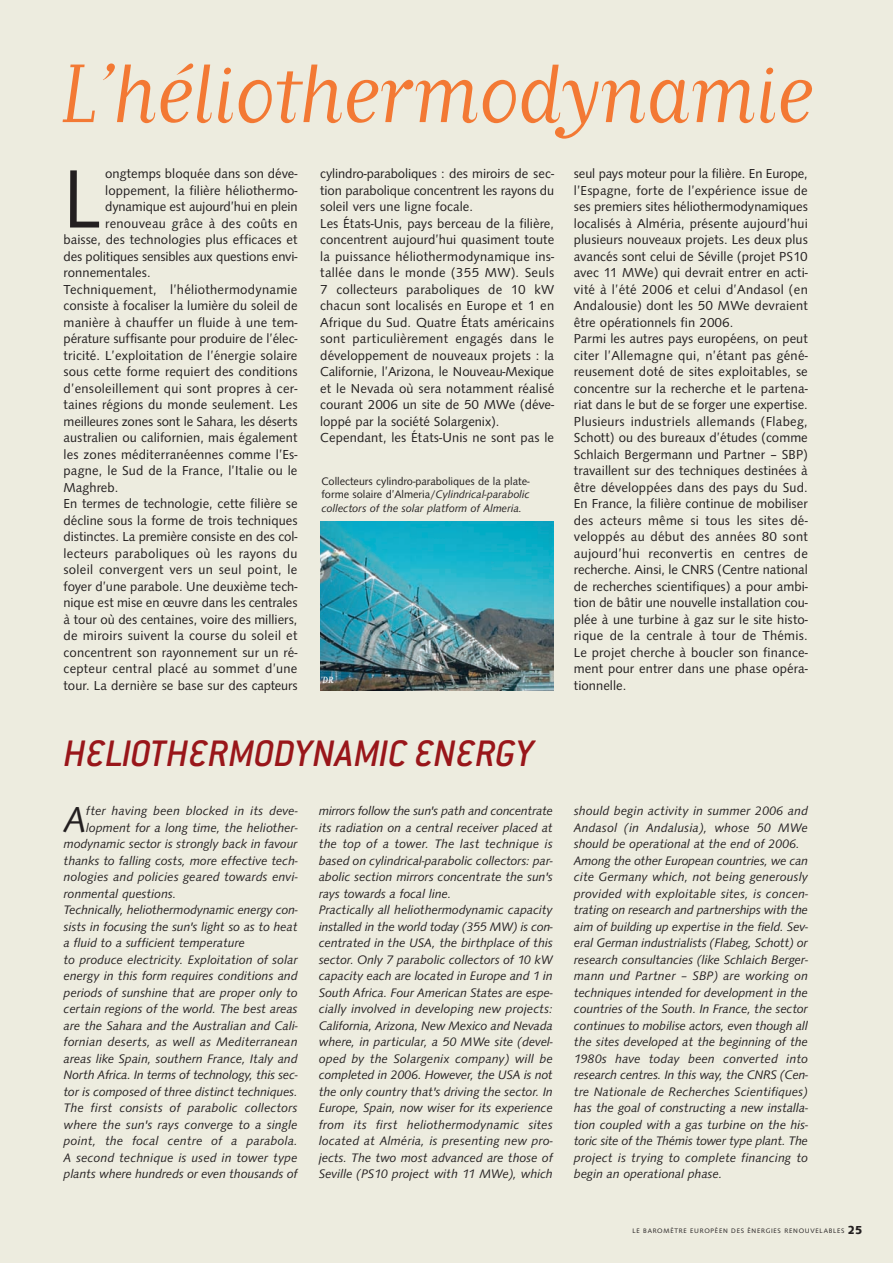
<style>
.page{position:relative;width:893px;height:1263px;background:#edecdf}
.page>*{position:absolute;margin:0;border:0;box-sizing:border-box;transform-origin:0 0}
.t1{font:97.5px "Matrix Script";letter-spacing:-.035em;color:#f37934}
.t2{font:85.65px "Syntax";color:#231f20;scale:.91 1}
.t3{font:italic 500 40.5px "Conduit ITC";letter-spacing:.005em;color:#99161a}
.t4{font:italic 37.5px "Syntax";color:#231f20}
.t5{font:13.5px/16.5px "Syntax";letter-spacing:.005em;color:#231f20}
.t6{font:italic 12.75px/16.5px "Syntax";color:#231f20}
.t7{font:11.25px/13.5px "Syntax";color:#231f20;text-align:justify}
.t8{font:10.5px "Matrix Script";color:#fff}
.t9{font:6.75px "Syntax";letter-spacing:.11em;color:#231f20}
.s1{font-style:italic}
.s2{font-family:"Syntax H";font-weight:800;font-size:12px}
</style>
<div class="page">
<img style="left:320px;top:522px;width:234px;height:168px">
<h1 class="t1" style="left:59px;top:31px;width:756px">L’héliothermodynamie</h1>
<h2 class="t2" style="left:64px;top:167px;width:42px">L</h2>
<p class="t5" style="left:105px;top:167px;width:194px">ongtemps bloquée dans son déve-</p>
<p class="t5" style="left:320px;top:167px;width:235px">cylindro-paraboliques : des miroirs de sec&shy;tion parabolique concentrent les rayons du soleil vers une ligne focale.<br>Les États-Unis, pays berceau de la filière, concentrent aujourd’hui quasiment toute la puissance héliothermodynamique ins&shy;tallée dans le monde (355 MW). Seuls 7 collecteurs paraboliques de 10 kW chacun sont localisés en Europe et 1 en Afrique du Sud. Quatre États américains sont particulièrement engagés dans le développement de nouveaux projets : la Californie, l’Arizona, le Nouveau-Mexique et le Nevada où sera notamment réalisé courant 2006 un site de 50 MWe (déve&shy;loppé par la société Solargenix).<br>Cependant, les États-Unis ne sont pas le</p>
<p class="t5" style="left:574px;top:167px;width:235px">seul pays moteur pour la filière. En Europe, l’Espagne, forte de l’expérience issue de ses premiers sites héliothermodynamiques localisés à Alméria, présente aujourd’hui plusieurs nouveaux projets. Les deux plus avancés sont celui de Séville (projet PS10 avec 11 MWe) qui devrait entrer en acti&shy;vité à l’été 2006 et celui d’Andasol (en Andalousie) dont les 50 MWe devraient être opérationnels fin 2006.<br>Parmi les autres pays européens, on peut citer l’Allemagne qui, n’étant pas géné&shy;reusement doté de sites exploitables, se concentre sur la recherche et le partena&shy;riat dans le but de se forger une expertise.<br>Plusieurs industriels allemands (Flabeg, Schott) ou des bureaux d’études (comme Schlaich Bergermann und Partner – SBP) travaillent sur des techniques destinées à être développées dans des pays du Sud.<br>En France, la filière continue de mobiliser des acteurs même si tous les sites dé&shy;veloppés au début des années 80 sont aujourd’hui reconvertis en centres de recherche. Ainsi, le CNRS (Centre national de recherches scientifiques) a pour ambi&shy;tion de bâtir une nouvelle installation cou&shy;plée à une turbine à gaz sur le site histo&shy;rique de la centrale à tour de Thémis.<br>Le projet cherche à boucler son finance&shy;ment pour entrer dans une phase opéra&shy;tionnelle.</p>
<p class="t5" style="left:105px;top:183px;width:194px">loppement, la filière héliothermo-</p>
<p class="t5" style="left:105px;top:200px;width:194px">dynamique est aujourd’hui en plein</p>
<p class="t5" style="left:105px;top:216px;width:194px">renouveau grâce à des coûts en</p>
<p class="t5" style="left:64px;top:233px;width:235px">baisse, des technologies plus efficaces et</p>
<p class="t5" style="left:64px;top:249px;width:235px">des politiques sensibles aux questions envi-</p>
<p class="t5" style="left:64px;top:266px;width:89px">ronnementales.</p>
<p class="t5" style="left:64px;top:282px;width:235px">Techniquement, l’héliothermodynamie</p>
<p class="t5" style="left:64px;top:299px;width:235px">consiste à focaliser la lumière du soleil de</p>
<p class="t5" style="left:64px;top:315px;width:235px">manière à chauffer un fluide à une tem-</p>
<p class="t5" style="left:64px;top:332px;width:235px">pérature suffisante pour produire de l’élec-</p>
<p class="t5" style="left:64px;top:348px;width:235px">tricité. L’exploitation de l’énergie solaire</p>
<p class="t5" style="left:64px;top:365px;width:235px">sous cette forme requiert des conditions</p>
<p class="t5" style="left:64px;top:381px;width:235px">d’ensoleillement qui sont propres à cer-</p>
<p class="t5" style="left:64px;top:398px;width:235px">taines régions du monde seulement. Les</p>
<p class="t5" style="left:64px;top:414px;width:235px">meilleures zones sont le Sahara, les déserts</p>
<p class="t5" style="left:64px;top:431px;width:235px">australien ou californien, mais également</p>
<p class="t5" style="left:64px;top:447px;width:235px">les zones méditerranéennes comme l’Es-</p>
<p class="t5" style="left:64px;top:464px;width:235px">pagne, le Sud de la France, l’Italie ou le</p>
<p class="t5" style="left:64px;top:480px;width:56px">Maghreb.</p>
<p class="t5" style="left:64px;top:497px;width:235px">En termes de technologie, cette filière se</p>
<p class="t5" style="left:64px;top:513px;width:235px">décline sous la forme de trois techniques</p>
<p class="t5" style="left:64px;top:530px;width:235px">distinctes. La première consiste en des col-</p>
<p class="t5" style="left:64px;top:546px;width:235px">lecteurs paraboliques où les rayons du</p>
<p class="t5" style="left:64px;top:563px;width:235px">soleil convergent vers un seul point, le</p>
<p class="t5" style="left:64px;top:579px;width:235px">foyer d’une parabole. Une deuxième tech-</p>
<p class="t5" style="left:64px;top:596px;width:235px">nique est mise en œuvre dans les centrales</p>
<p class="t5" style="left:64px;top:612px;width:235px">à tour où des centaines, voire des milliers,</p>
<p class="t5" style="left:64px;top:629px;width:235px">de miroirs suivent la course du soleil et</p>
<p class="t5" style="left:64px;top:645px;width:235px">concentrent son rayonnement sur un ré-</p>
<p class="t5" style="left:64px;top:662px;width:235px">cepteur central placé au sommet d’une</p>
<p class="t5" style="left:64px;top:678px;width:235px">tour. La dernière se base sur des capteurs</p>
<p class="t7" style="left:321px;top:475px;width:210px">Collecteurs cylindro-paraboliques de la plate&shy;forme solaire d’Almeria/<span class="s1">Cylindrical-parabolic collectors of the solar platform of Almeria.</span></p>
<p class="t8" style="left:322px;top:673px;width:12px">DR</p>
<h3 class="t3" style="left:64px;top:740px;width:472px">HELIOTHERMODYNAMIC ENERGY</h3>
<h3 class="t4" style="left:64px;top:804px;width:24px">A</h3>
<p class="t6" style="left:86px;top:804px;width:213px">fter having been blocked in its deve-</p>
<p class="t6" style="left:86px;top:820px;width:213px">lopment for a long time, the heliother-</p>
<p class="t6" style="left:64px;top:837px;width:235px">modynamic sector is strongly back in favour</p>
<p class="t6" style="left:64px;top:853px;width:236px">thanks to falling costs, more effective tech-</p>
<p class="t6" style="left:64px;top:870px;width:236px">nologies and policies geared towards envi-</p>
<p class="t6" style="left:64px;top:886px;width:114px">ronmental questions.</p>
<p class="t6" style="left:64px;top:903px;width:236px">Technically, heliothermodynamic energy con-</p>
<p class="t6" style="left:64px;top:919px;width:235px">sists in focusing the sun's light so as to heat</p>
<p class="t6" style="left:64px;top:936px;width:183px">a fluid to a sufficient temperature</p>
<p class="t6" style="left:64px;top:952px;width:235px">to produce electricity. Exploitation of solar</p>
<p class="t6" style="left:64px;top:969px;width:235px">energy in this form requires conditions and</p>
<p class="t6" style="left:64px;top:985px;width:235px">periods of sunshine that are proper only to</p>
<p class="t6" style="left:64px;top:1002px;width:235px">certain regions of the world. The best areas</p>
<p class="t6" style="left:64px;top:1018px;width:236px">are the Sahara and the Australian and Cali-</p>
<p class="t6" style="left:64px;top:1035px;width:235px">fornian deserts, as well as Mediterranean</p>
<p class="t6" style="left:64px;top:1051px;width:235px">areas like Spain, southern France, Italy and</p>
<p class="t6" style="left:64px;top:1068px;width:236px">North Africa. In terms of technology, this sec-</p>
<p class="t6" style="left:64px;top:1084px;width:235px">tor is composed of three distinct techniques.</p>
<p class="t6" style="left:64px;top:1101px;width:235px">The first consists of parabolic collectors</p>
<p class="t6" style="left:64px;top:1117px;width:235px">where the sun's rays converge to a single</p>
<p class="t6" style="left:64px;top:1134px;width:235px">point, the focal centre of a parabola.</p>
<p class="t6" style="left:64px;top:1150px;width:235px">A second technique is used in tower type</p>
<p class="t6" style="left:64px;top:1167px;width:235px">plants where hundreds or even thousands of</p>
<p class="t6" style="left:319px;top:804px;width:236px">mirrors follow the sun's path and concentrate its radiation on a central receiver placed at the top of a tower. The last technique is based on cylindrical-parabolic collectors: par&shy;abolic section mirrors concentrate the sun's rays towards a focal line.<br>Practically all heliothermodynamic capacity installed in the world today (355 MW) is con&shy;centrated in the USA, the birthplace of this sector. Only 7 parabolic collectors of 10 kW capacity each are located in Europe and 1 in South Africa. Four American States are espe&shy;cially involved in developing new projects:<br>California, Arizona, New Mexico and Nevada where, in particular, a 50 MWe site (devel&shy;oped by the Solargenix company) will be completed in 2006. However, the USA is not the only country that's driving the sector. In Europe, Spain, now wiser for its experience from its first heliothermodynamic sites located at Alméria, is presenting new pro&shy;jects. The two most advanced are those of Seville (PS10 project with 11 MWe), which</p>
<p class="t6" style="left:574px;top:804px;width:236px">should begin activity in summer 2006 and Andasol (in Andalusia), whose 50 MWe should be operational at the end of 2006.<br>Among the other European countries, we can cite Germany which, not being generously provided with exploitable sites, is concen&shy;trating on research and partnerships with the aim of building up expertise in the field. Sev&shy;eral German industrialists (Flabeg, Schott) or research consultancies (like Schlaich Berger&shy;mann und Partner – SBP) are working on techniques intended for development in the countries of the South. In France, the sector continues to mobilise actors, even though all the sites developed at the beginning of the 1980s have today been converted into research centres. In this way, the CNRS (Cen&shy;tre Nationale de Recherches Scientifiques) has the goal of constructing a new installa&shy;tion coupled with a gas turbine on the his&shy;toric site of the Thémis tower type plant. The project is trying to complete financing to begin an operational phase.</p>
<p class="t9" style="left:632px;top:1228px;width:231px">LE BAROMÈTRE EUROPÉEN DES ÉNERGIES RENOUVELABLES <span class="s2">25</span></p>
</div>
